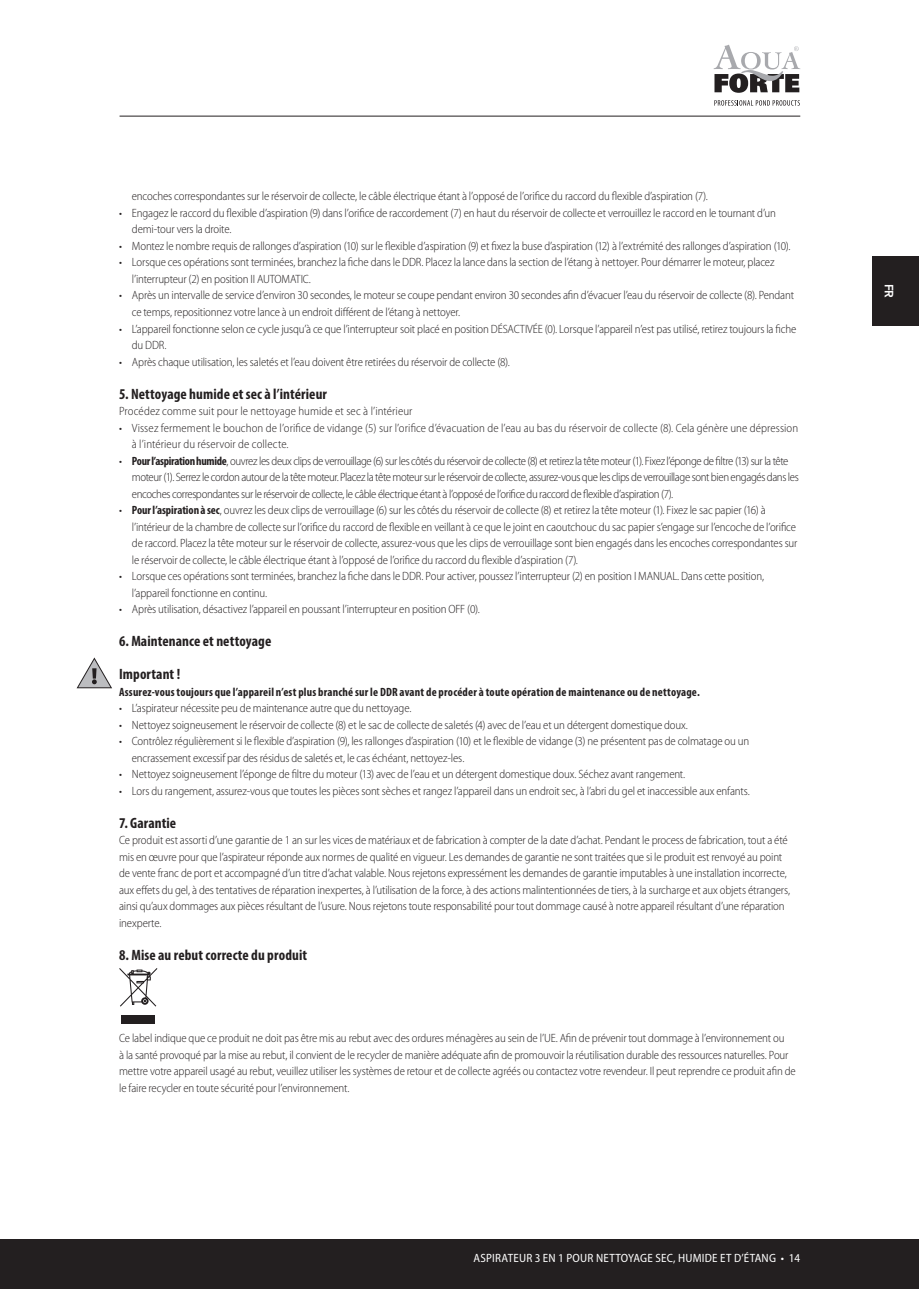
<style>
.page{position:relative;width:919px;height:1289px;background:#fff}
.page>*{position:absolute;margin:0;border:0;box-sizing:border-box;transform-origin:0 0}
.t1{font:700 condensed 15px "Myriad Pro";letter-spacing:.01em;color:#231f20}
.t2{font:300 semi-condensed 12px/16.5px "Myriad Pro";letter-spacing:-.015em;color:#231f20}
.t3{font:300 semi-condensed 12px/16.5px "Myriad Pro";letter-spacing:-.035em;color:#231f20}
.t4{font:300 semi-condensed 12px/16.5px "Myriad Pro";letter-spacing:.005em;color:#231f20}
.t5{font:700 condensed 12px "Myriad Pro";letter-spacing:.015em;color:#231f20}
.t6{font:semi-condensed 12px "Myriad Pro";letter-spacing:.02em;color:#fff}
.t7{font:800 12px "Avenir LT Std";color:#fff}
.s1{font-weight:700;font-stretch:condensed}
</style>
<div class="page">
<div style="left:0;top:1238px;width:918px;height:50px;background:#231f20"></div>
<svg style="left:119px;top:968px;width:38px;height:38px"></svg>
<div style="left:121px;top:1014px;width:34px;height:9px;background:#231f20"></div>
<svg style="left:713px;top:45px;width:87px;height:48px"></svg>
<svg style="left:714px;top:100px;width:85px;height:6px"></svg>
<hr style="left:119px;top:116px;width:681px;height:1px;background:#231f20">
<div style="left:872px;top:256px;width:46px;height:69px;background:#231f20"></div>
<svg style="left:77px;top:657px;width:35px;height:31px"></svg>
<p class="t2" style="left:132px;top:188px;width:577px">encoches correspondantes sur le réservoir de collecte, le câble électrique étant à l’opposé de l’orifice du raccord du flexible d’aspiration (7).</p>
<p class="t2" style="left:132px;top:205px;width:645px;text-indent:-13px">• Engagez le raccord du flexible d’aspiration (9) dans l’orifice de raccordement (7) en haut du réservoir de collecte et verrouillez le raccord en le tournant d’un demi-tour vers la droite.</p>
<p class="t2" style="left:119px;top:238px;width:673px">• Montez le nombre requis de rallonges d’aspiration (10) sur le flexible d’aspiration (9) et fixez la buse d’aspiration (12) à l’extrémité des rallonges d’aspiration (10).</p>
<p class="t2" style="left:132px;top:254px;width:644px;text-indent:-13px">• Lorsque ces opérations sont terminées, branchez la fiche dans le DDR. Placez la lance dans la section de l’étang à nettoyer. Pour démarrer le moteur, placez l’interrupteur (2) en position II AUTOMATIC.</p>
<p class="t2" style="left:132px;top:287px;width:663px;text-indent:-13px">• Après un intervalle de service d’environ 30 secondes, le moteur se coupe pendant environ 30 secondes afin d’évacuer l’eau du réservoir de collecte (8). Pendant ce temps, repositionnez votre lance à un endroit différent de l’étang à nettoyer.</p>
<p class="t2" style="left:132px;top:320px;width:666px;text-indent:-13px">• L’appareil fonctionne selon ce cycle jusqu’à ce que l’interrupteur soit placé en position DÉSACTIVÉE (0). Lorsque l’appareil n’est pas utilisé, retirez toujours la fiche du DDR.</p>
<p class="t2" style="left:119px;top:353px;width:392px">• Après chaque utilisation, les saletés et l’eau doivent être retirées du réservoir de collecte (8).</p>
<p class="t1" style="left:119px;top:384px;width:209px">5. Nettoyage humide et sec à l’intérieur</p>
<p class="t4" style="left:119px;top:403px;width:295px">Procédez comme suit pour le nettoyage humide et sec à l’intérieur</p>
<p class="t4" style="left:132px;top:419px;width:667px;text-indent:-13px">• Vissez fermement le bouchon de l’orifice de vidange (5) sur l’orifice d’évacuation de l’eau au bas du réservoir de collecte (8). Cela génère une dépression à l’intérieur du réservoir de collecte.</p>
<p class="t3" style="left:132px;top:452px;width:668px;text-indent:-13px">• <span class="s1">Pour l’aspiration humide</span>, ouvrez les deux clips de verrouillage (6) sur les côtés du réservoir de collecte (8) et retirez la tête moteur (1). Fixez l’éponge de filtre (13) sur la tête moteur (1). Serrez le cordon autour de la tête moteur. Placez la tête moteur sur le réservoir de collecte, assurez-vous que les clips de verrouillage sont bien engagés dans les encoches correspondantes sur le réservoir de collecte, le câble électrique étant à l’opposé de l’orifice du raccord de flexible d’aspiration (7).</p>
<p class="t2" style="left:132px;top:502px;width:667px;text-indent:-13px">• <span class="s1">Pour l’aspiration à sec</span>, ouvrez les deux clips de verrouillage (6) sur les côtés du réservoir de collecte (8) et retirez la tête moteur (1). Fixez le sac papier (16) à l’intérieur de la chambre de collecte sur l’orifice du raccord de flexible en veillant à ce que le joint en caoutchouc du sac papier s’engage sur l’encoche de l’orifice de raccord. Placez la tête moteur sur le réservoir de collecte, assurez-vous que les clips de verrouillage sont bien engagés dans les encoches correspondantes sur le réservoir de collecte, le câble électrique étant à l’opposé de l’orifice du raccord du flexible d’aspiration (7).</p>
<p class="t2" style="left:132px;top:568px;width:633px;text-indent:-13px">• Lorsque ces opérations sont terminées, branchez la fiche dans le DDR. Pour activer, poussez l’interrupteur (2) en position I MANUAL. Dans cette position, l’appareil fonctionne en continu.</p>
<p class="t2" style="left:119px;top:601px;width:362px">• Après utilisation, désactivez l’appareil en poussant l’interrupteur en position OFF (0).</p>
<p class="t1" style="left:119px;top:631px;width:154px">6. Maintenance et nettoyage</p>
<p class="t1" style="left:119px;top:664px;width:63px">Important !</p>
<p class="t5" style="left:119px;top:684px;width:582px">Assurez-vous toujours que l’appareil n’est plus branché sur le DDR avant de procéder à toute opération de maintenance ou de nettoyage.</p>
<p class="t2" style="left:119px;top:700px;width:294px">• L’aspirateur nécessite peu de maintenance autre que du nettoyage.</p>
<p class="t2" style="left:119px;top:716px;width:570px">• Nettoyez soigneusement le réservoir de collecte (8) et le sac de collecte de saletés (4) avec de l’eau et un détergent domestique doux.</p>
<p class="t2" style="left:132px;top:733px;width:619px;text-indent:-13px">• Contrôlez régulièrement si le flexible d’aspiration (9), les rallonges d’aspiration (10) et le flexible de vidange (3) ne présentent pas de colmatage ou un encrassement excessif par des résidus de saletés et, le cas échéant, nettoyez-les.</p>
<p class="t2" style="left:119px;top:766px;width:567px">• Nettoyez soigneusement l’éponge de filtre du moteur (13) avec de l’eau et un détergent domestique doux. Séchez avant rangement.</p>
<p class="t2" style="left:119px;top:782px;width:632px">• Lors du rangement, assurez-vous que toutes les pièces sont sèches et rangez l’appareil dans un endroit sec, à l’abri du gel et inaccessible aux enfants.</p>
<p class="t1" style="left:119px;top:813px;width:59px">7. Garantie</p>
<p class="t2" style="left:119px;top:832px;width:672px">Ce produit est assorti d’une garantie de 1 an sur les vices de matériaux et de fabrication à compter de la date d’achat. Pendant le process de fabrication, tout a été mis en œuvre pour que l’aspirateur réponde aux normes de qualité en vigueur. Les demandes de garantie ne sont traitées que si le produit est renvoyé au point de vente franc de port et accompagné d’un titre d’achat valable. Nous rejetons expressément les demandes de garantie imputables à une installation incorrecte, aux effets du gel, à des tentatives de réparation inexpertes, à l’utilisation de la force, à des actions malintentionnées de tiers, à la surcharge et aux objets étrangers, ainsi qu’aux dommages aux pièces résultant de l’usure. Nous rejetons toute responsabilité pour tout dommage causé à notre appareil résultant d’une réparation inexperte.</p>
<p class="t1" style="left:119px;top:945px;width:189px">8. Mise au rebut correcte du produit</p>
<p class="t2" style="left:119px;top:1030px;width:678px">Ce label indique que ce produit ne doit pas être mis au rebut avec des ordures ménagères au sein de l’UE. Afin de prévenir tout dommage à l’environnement ou<br>à la santé provoqué par la mise au rebut, il convient de le recycler de manière adéquate afin de promouvoir la réutilisation durable des ressources naturelles. Pour mettre votre appareil usagé au rebut, veuillez utiliser les systèmes de retour et de collecte agréés ou contactez votre revendeur. Il peut reprendre ce produit afin de le faire recycler en toute sécurité pour l’environnement.</p>
<p class="t6" style="left:473px;top:1251px;width:328px">ASPIRATEUR 3 EN 1 POUR NETTOYAGE SEC, HUMIDE ET D’ÉTANG • 14</p>
<p class="t7" style="left:896px;top:283px;width:16px;rotate:90deg">FR</p>
</div>
